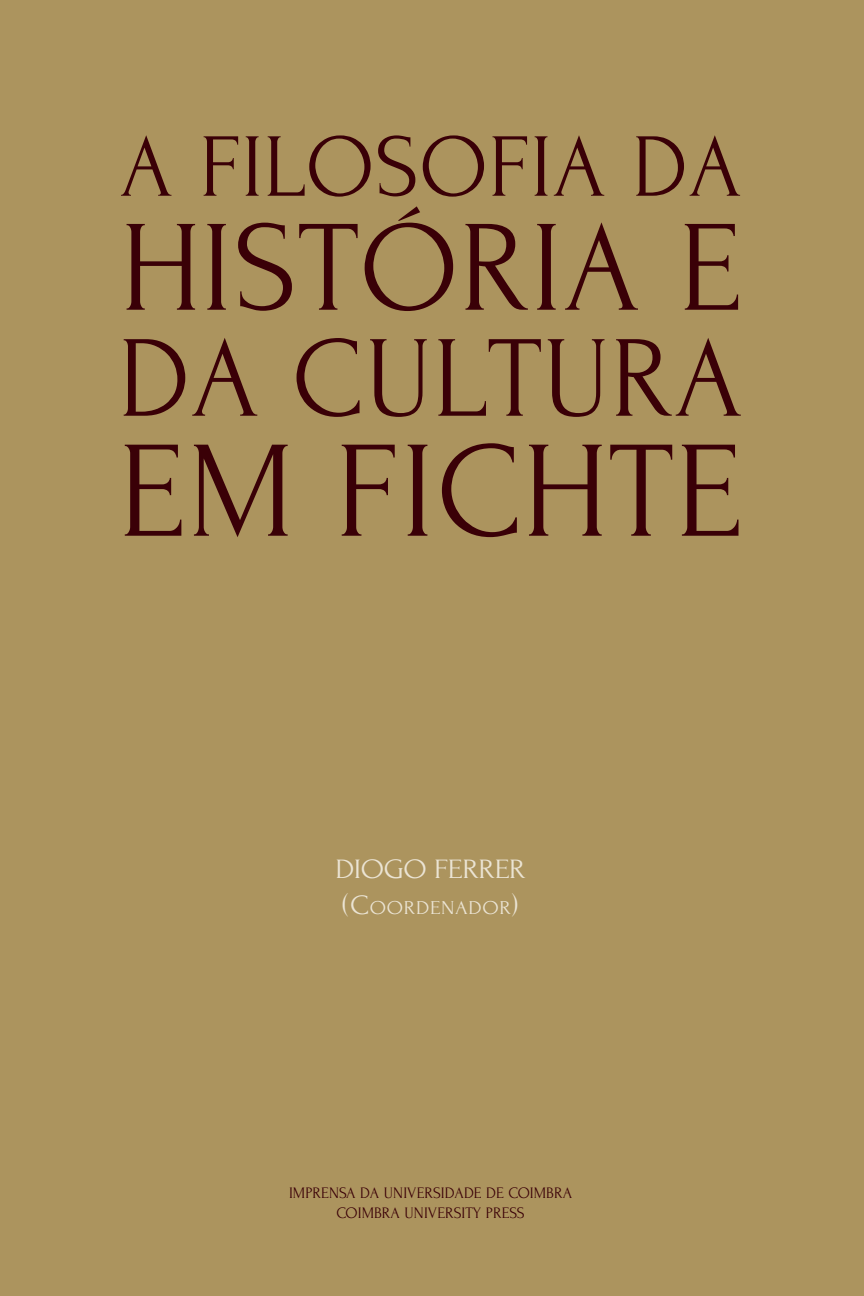
<style>
.page{position:relative;width:864px;height:1296px;background:#ac945e}
.page>*{position:absolute;margin:0;border:0;box-sizing:border-box;transform-origin:0 0}
.t1{font:138px "Forum";letter-spacing:.015em;color:#3a0007}
.t2{font:130px "Forum";letter-spacing:.005em;color:#3a0007}
.t3{font:116px "Forum";letter-spacing:.005em;color:#3a0007}
.t4{font:90px "Forum";letter-spacing:.005em;color:#3a0007}
.t5{font:28px "Forum";letter-spacing:-.015em;color:#ebe4d4;scale:1.1 1}
.t6{font:19.6px "Forum";letter-spacing:.03em;color:#ebe4d4;scale:1.1 1}
.t7{font:16px/20px "Forum";color:#3a0007;text-align:center}
.s1{font-size:28px}
</style>
<div class="page">
<h3 class="t4" style="left:120px;top:119px;width:623px">A FILOSOFIA DA</h3>
<h2 class="t2" style="left:119px;top:198px;width:624px">HISTÓRIA E</h2>
<h3 class="t3" style="left:119px;top:316px;width:625px">DA CULTURA</h3>
<h1 class="t1" style="left:119px;top:418px;width:626px">EM FICHTE</h1>
<h3 class="t5" style="left:335px;top:854px;width:175px">DIOGO FERRER</h3>
<p class="t6" style="left:343px;top:897px;width:161px"><span class="s1">(C</span>OORDENADOR<span class="s1">)</span></p>
<p class="t7" style="left:289px;top:1183px;width:285px">IMPRENSA DA UNIVERSIDADE DE COIMBRA<br>COIMBRA UNIVERSITY PRESS</p>
</div>
